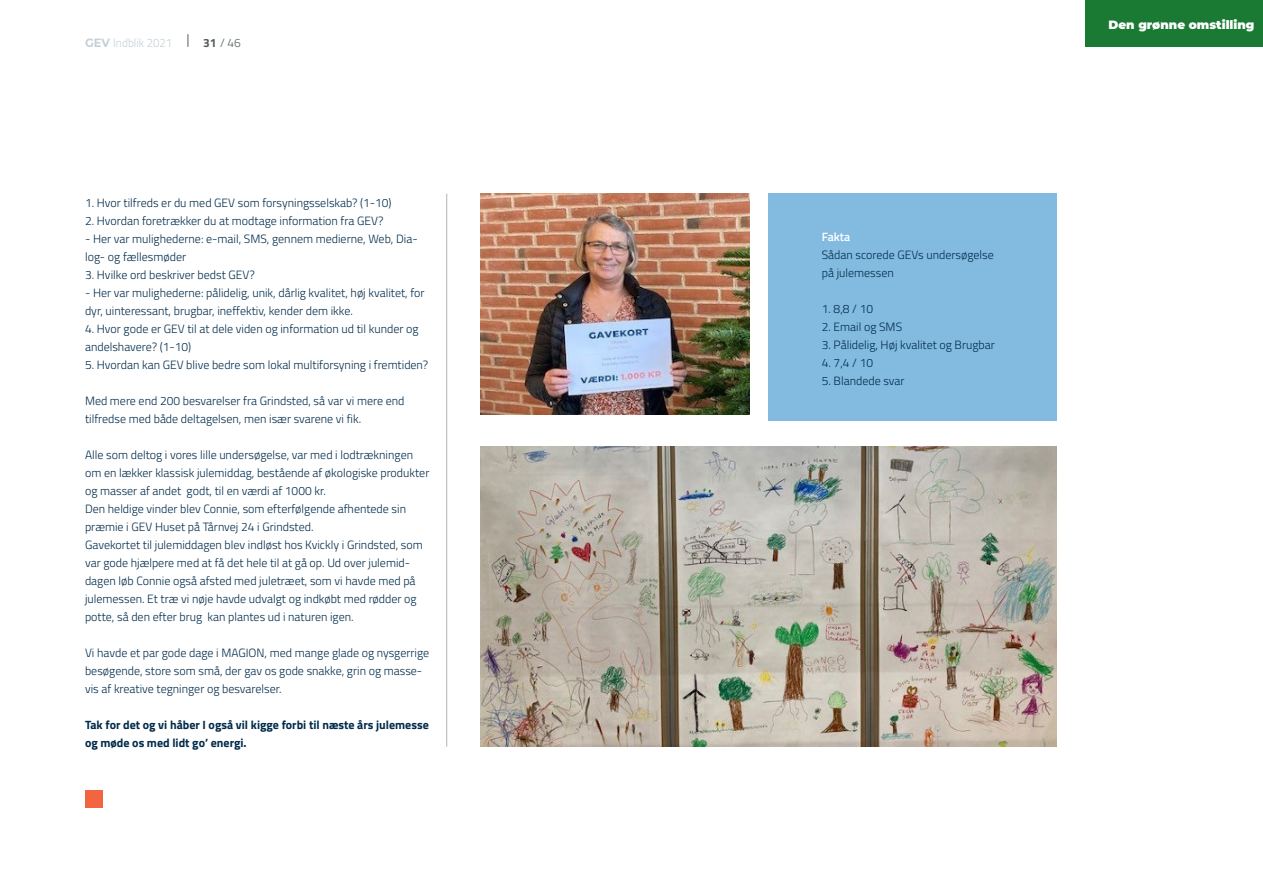
<style>
.page{position:relative;width:1263px;height:893px;background:#fff}
.page>*{position:absolute;margin:0;border:0;box-sizing:border-box;transform-origin:0 0}
.t1{font:300 12px/18px "Titillium Web";color:#002b4b}
.t2{font:700 12px/18px "Titillium Web";color:#002b4b}
.t3{font:900 12px "Montserrat";color:#fff}
.t4{font:300 12px "Titillium Web";color:#c5d0d7;scale:.95 1}
.t5{font:600 12px "Titillium Web";color:#fff}
.t6{font:300 12px "Titillium Web";color:#555d61}
.s1{font-family:"Montserrat";font-weight:700}
.s2{font-weight:700}
</style>
<div class="page">
<div style="left:85px;top:790px;width:18px;height:18px;background:#f16541"></div>
<hr style="left:446px;top:194px;width:1px;height:553px;background:#aeb3b6">
<img style="left:480px;top:194px;width:269px;height:221px">
<img style="left:480px;top:446px;width:577px;height:301px">
<div style="left:768px;top:193px;width:289px;height:227px;background:#83bbe0"></div>
<svg style="left:188px;top:34px;width:1px;height:13px"></svg>
<div style="left:1086px;top:0;width:177px;height:47px;background:#1a7a34"></div>
<p class="t4" style="left:85px;top:34px;width:93px"><span class="s1">GEV</span> Indblik 2021</p>
<p class="t6" style="left:203px;top:34px;width:39px"><span class="s2">31</span> / 46</p>
<p class="t1" style="left:85px;top:193px;width:308px">1. Hvor tilfreds er du med GEV som forsyningsselskab? (1-10)</p>
<p class="t1" style="left:85px;top:211px;width:300px">2. Hvordan foretrækker du at modtage information fra GEV?</p>
<p class="t1" style="left:85px;top:229px;width:334px">- Her var mulighederne: e-mail, SMS, gennem medierne, Web, Dia&shy;log- og fællesmøder</p>
<p class="t1" style="left:85px;top:265px;width:171px">3. Hvilke ord beskriver bedst GEV?</p>
<p class="t1" style="left:85px;top:283px;width:341px">- Her var mulighederne: pålidelig, unik, dårlig kvalitet, høj kvalitet, for dyr, uinteressant, brugbar, ineffektiv, kender dem ikke.</p>
<p class="t1" style="left:85px;top:319px;width:335px">4. Hvor gode er GEV til at dele viden og information ud til kunder og andelshavere? (1-10)</p>
<p class="t1" style="left:85px;top:355px;width:345px">5. Hvordan kan GEV blive bedre som lokal multiforsyning i fremtiden?</p>
<p class="t1" style="left:85px;top:391px;width:321px">Med mere end 200 besvarelser fra Grindsted, så var vi mere end tilfredse med både deltagelsen, men især svarene vi fik.</p>
<p class="t1" style="left:85px;top:445px;width:346px">Alle som deltog i vores lille undersøgelse, var med i lodtrækningen om en lækker klassisk julemiddag, bestående af økologiske produkter og masser af andet godt, til en værdi af 1000 kr.<br>Den heldige vinder blev Connie, som efterfølgende afhentede sin præmie i GEV Huset på Tårnvej 24 i Grindsted.<br>Gavekortet til julemiddagen blev indløst hos Kvickly i Grindsted, som var gode hjælpere med at få det hele til at gå op. Ud over julemid&shy;dagen løb Connie også afsted med juletræet, som vi havde med på julemessen. Et træ vi nøje havde udvalgt og indkøbt med rødder og potte, så den efter brug kan plantes ud i naturen igen.</p>
<p class="t1" style="left:85px;top:643px;width:346px">Vi havde et par gode dage i MAGION, med mange glade og nysgerrige besøgende, store som små, der gav os gode snakke, grin og masse&shy;vis af kreative tegninger og besvarelser.</p>
<p class="t2" style="left:85px;top:715px;width:345px">Tak for det og vi håber I også vil kigge forbi til næste års julemesse og møde os med lidt go’ energi.</p>
<p class="t5" style="left:822px;top:228px;width:30px">Fakta</p>
<p class="t1" style="left:822px;top:246px;width:173px">Sådan scorede GEVs undersøgelse på julemessen</p>
<p class="t1" style="left:822px;top:300px;width:53px">1. 8,8 / 10</p>
<p class="t1" style="left:822px;top:318px;width:82px">2. Email og SMS</p>
<p class="t1" style="left:822px;top:336px;width:174px">3. Pålidelig, Høj kvalitet og Brugbar</p>
<p class="t1" style="left:822px;top:354px;width:53px">4. 7,4 / 10</p>
<p class="t1" style="left:822px;top:372px;width:84px">5. Blandede svar</p>
<p class="t3" style="left:1108px;top:16px;width:147px">Den grønne omstilling</p>
</div>
